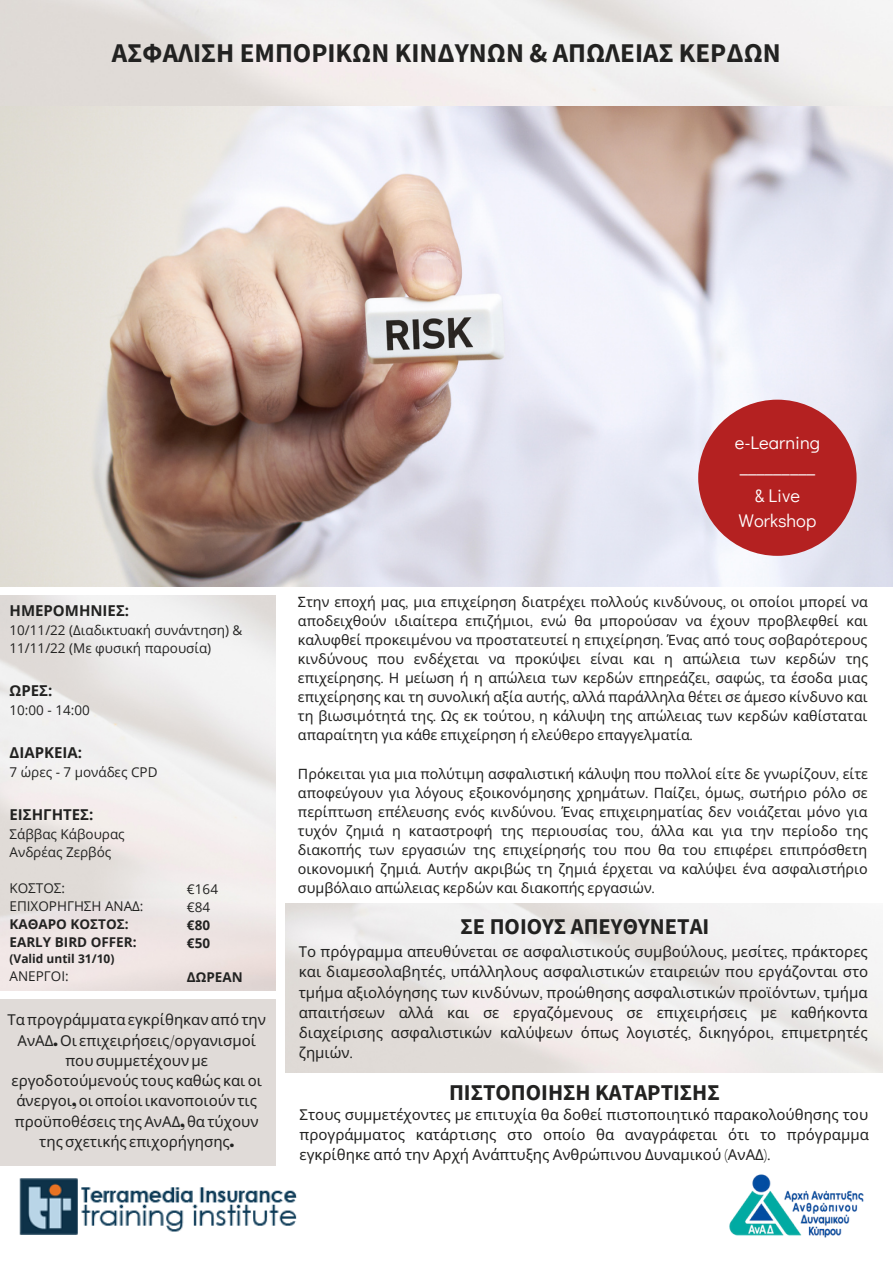
<style>
.page{position:relative;width:893px;height:1264px;background:#fff}
.page>*{position:absolute;margin:0;border:0;box-sizing:border-box;transform-origin:0 0}
.t1{font:700 27px "Source Sans Pro";color:#222221}
.t2{font:700 22.5px "Source Sans Pro";color:#222221}
.t3{font:18.3px/24.8px "Didact Gothic";color:#fff}
.t4{font:15px/20.2px "Noto Sans";color:#222221;text-align:justify}
.t5{font:700 15px "Open Sans";color:#222221}
.t6{font:14.25px/19px "Noto Sans";color:#222221;text-align:justify}
.t7{font:13.5px/18px "Open Sans";color:#222221}
.t8{font:700 13.5px/18px "Open Sans";color:#222221}
.t9{font:700 12px "Open Sans";color:#222221}
.s1{font-family:"Agrandir";font-weight:900;font-stretch:condensed}
.s2{font-family:"Agrandir";font-stretch:condensed}
</style>
<div class="page">
<img style="left:0;top:0;width:892px;height:586px">
<div style="left:0;top:999px;width:275px;height:167px;background:#e0dbd8"></div>
<img style="left:729px;top:1174px;width:135px;height:64px">
<img style="left:19px;top:1178px;width:278px;height:56px">
<div style="left:698px;top:399px;width:158px;height:157px;background:#b42121;border-radius:50%"></div>
<h1 class="t1" style="left:112px;top:36px;width:670px">ΑΣΦΑΛΙΣΗ ΕΜΠΟΡΙΚΩΝ ΚΙΝΔΥΝΩΝ &amp; ΑΠΩΛΕΙΑΣ ΚΕΡΔΩΝ</h1>
<p class="t5" style="left:10px;top:600px;width:121px">ΗΜΕΡΟΜΗΝΙΕΣ:</p>
<p class="t7" style="left:10px;top:621px;width:234px">10/11/22 (Διαδικτυακή συνάντηση) &amp;<br>11/11/22 (Με φυσική παρουσία)</p>
<p class="t5" style="left:10px;top:680px;width:44px">ΩΡΕΣ:</p>
<p class="t7" style="left:10px;top:701px;width:82px">10:00 - 14:00</p>
<p class="t5" style="left:10px;top:742px;width:74px">ΔΙΑΡΚΕΙΑ:</p>
<p class="t7" style="left:10px;top:763px;width:149px">7 ώρες - 7 μονάδες CPD</p>
<p class="t5" style="left:10px;top:804px;width:85px">ΕΙΣΗΓΗΤΕΣ:</p>
<p class="t7" style="left:10px;top:825px;width:117px">Σάββας Κάβουρας<br>Ανδρέας Ζερβός</p>
<p class="t7" style="left:10px;top:879px;width:135px">ΚΟΣΤΟΣ:<br>ΕΠΙΧΟΡΗΓΗΣΗ ΑΝΑΔ:</p>
<p class="t8" style="left:10px;top:915px;width:128px">ΚΑΘΑΡΟ ΚΟΣΤΟΣ:<br>EARLY BIRD OFFER:</p>
<p class="t9" style="left:10px;top:950px;width:106px">(Valid until 31/10)</p>
<p class="t7" style="left:10px;top:967px;width:61px">ΑΝΕΡΓΟΙ:</p>
<p class="t7" style="left:187px;top:879px;width:33px">€164 €84</p>
<p class="t8" style="left:187px;top:915px;width:25px">€80 €50</p>
<p class="t8" style="left:187px;top:967px;width:57px">ΔΩΡΕΑΝ</p>
<p class="t4" style="left:7px;top:1009px;width:260px;text-align:center">Ταπρογράμματαεγκρίθηκαναπότην<br>ΑνΑΔ<span class="s1">.</span>Οι επιχειρήσεις<span class="s1">/</span>οργανισμοί πουσυμμετέχουνμε εργοδοτούμενούς τους καθώς καιοι άνεργοι<span class="s1">,</span>οιοποίοιικανοποιούν τις προϋποθέσεις τηςΑνΑΔ<span class="s1">,</span> θατύχουν τηςσχετικής επιχορήγησης<span class="s1">.</span></p>
<p class="t3" style="left:734px;top:429px;width:87px">e-Learning _________</p>
<p class="t3" style="left:738px;top:482px;width:79px;text-align:center">&amp; Live<br>Workshop</p>
<p class="t6" style="left:298px;top:591px;width:571px">Στην εποχή μας<span class="s2">,</span> μια επιχείρηση διατρέχει πολλούς κινδύνους<span class="s2">,</span> οι οποίοι μπορεί να αποδειχθούν ιδιαίτερα επιζήμιοι<span class="s2">,</span> ενώ θα μπορούσαν να έχουν προβλεφθεί και καλυφθεί προκειμένου να προστατευτεί η επιχείρηση<span class="s2">.</span> Ένας από τους σοβαρότερους κινδύνους που ενδέχεται να προκύψει είναι και η απώλεια των κερδών της επιχείρησης<span class="s2">.</span> Η μείωση ή η απώλεια των κερδών επηρεάζει<span class="s2">,</span> σαφώς<span class="s2">,</span> τα έσοδα μιας επιχείρησης και τη συνολική αξία αυτής<span class="s2">,</span> αλλά παράλληλα θέτει σε άμεσο κίνδυνο και τη βιωσιμότητά της<span class="s2">.</span> Ως εκ τούτου<span class="s2">,</span> η κάλυψη της απώλειας των κερδών καθίσταται απαραίτητη για κάθε επιχείρηση ή ελεύθερο επαγγελματία<span class="s2">.</span></p>
<p class="t6" style="left:298px;top:763px;width:571px">Πρόκειται για μια πολύτιμη ασφαλιστική κάλυψη που πολλοί είτε δε γνωρίζουν<span class="s2">,</span> είτε αποφεύγουν για λόγους εξοικονόμησης χρημάτων<span class="s2">.</span> Παίζει<span class="s2">,</span> όμως<span class="s2">,</span> σωτήριο ρόλο σε περίπτωση επέλευσης ενός κινδύνου<span class="s2">.</span> Ένας επιχειρηματίας δεν νοιάζεται μόνο για τυχόν ζημιά η καταστροφή της περιουσίας του<span class="s2">,</span> άλλα και για την περίοδο της διακοπής των εργασιών της επιχείρησής του που θα του επιφέρει επιπρόσθετη οικονομική ζημιά<span class="s2">.</span> Αυτήν ακριβώς τη ζημιά έρχεται να καλύψει ένα ασφαλιστήριο συμβόλαιο απώλειας κερδών και διακοπής εργασιών<span class="s2">.</span></p>
<h2 class="t2" style="left:460px;top:911px;width:250px">ΣΕ ΠΟΙΟΥΣ ΑΠΕΥΘΥΝΕΤΑΙ</h2>
<p class="t4" style="left:299px;top:941px;width:571px">Το πρόγραμμα απευθύνεται σε ασφαλιστικούς συμβούλους<span class="s2">,</span> μεσίτες<span class="s2">,</span> πράκτορες και διαμεσολαβητές<span class="s2">,</span> υπάλληλους ασφαλιστικών εταιρειών που εργάζονται στο τμήμα αξιολόγησης των κινδύνων<span class="s2">,</span> προώθησης ασφαλιστικών προϊόντων<span class="s2">,</span> τμήμα απαιτήσεων αλλά και σε εργαζόμενους σε επιχειρήσεις με καθήκοντα διαχείρισης ασφαλιστικών καλύψεων όπως λογιστές<span class="s2">,</span> δικηγόροι<span class="s2">,</span> επιμετρητές ζημιών<span class="s2">.</span></p>
<h2 class="t2" style="left:449px;top:1077px;width:272px">ΠΙΣΤΟΠΟΙΗΣΗ ΚΑΤΑΡΤΙΣΗΣ</h2>
<p class="t4" style="left:299px;top:1103px;width:571px">Στους συμμετέχοντες με επιτυχία θα δοθεί πιστοποιητικό παρακολούθησης του προγράμματος κατάρτισης στο οποίο θα αναγράφεται ότι το πρόγραμμα εγκρίθηκε από την Αρχή Ανάπτυξης Ανθρώπινου Δυναμικού <span class="s2">(</span>ΑνΑΔ<span class="s2">).</span></p>
</div>
